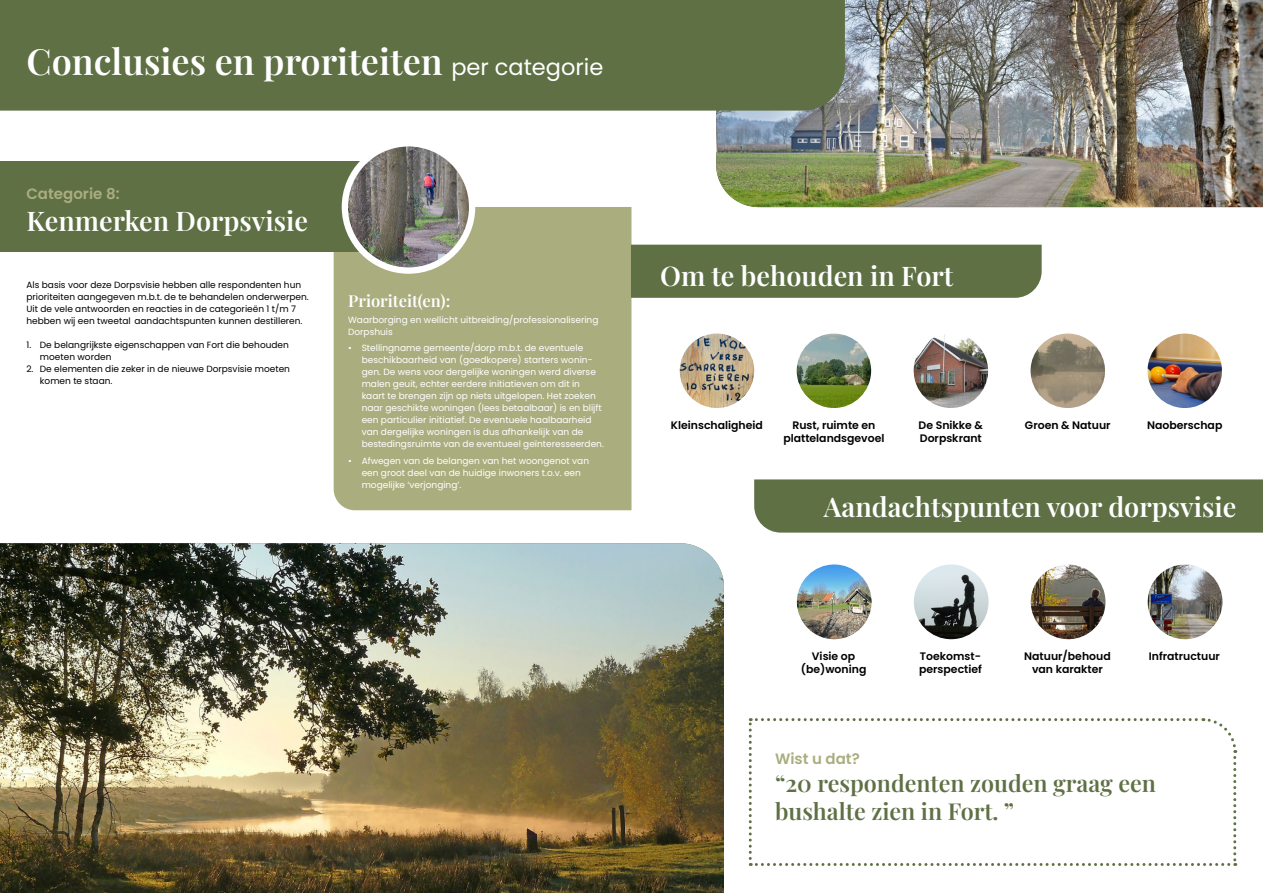
<style>
.page{position:relative;width:1263px;height:893px;background:#fff}
.page>*{position:absolute;margin:0;border:0;box-sizing:border-box;transform-origin:0 0}
.t1{font:36px "Playfair Display";color:#fff}
.t2{font:27px "Playfair Display";color:#fff}
.t3{font:23.25px/27.9px "Playfair Display";color:#5f7044}
.t4{font:16.5px "Playfair Display";color:#fff}
.t5{font:600 15px "Poppins";color:#aaae7f}
.t6{font:600 10.88px/13px "Poppins";color:#000;text-align:center}
.t7{font:9px/12px "Poppins";color:#fff}
.t8{font:9px/12px "Poppins";color:#000}
.s1{font-family:"Poppins";font-size:22.5px}
</style>
<div class="page">
<div style="left:334px;top:207px;width:297px;height:303px;background:#aaae7f"></div>
<div style="left:0;top:162px;width:404px;height:90px;background:#5f7044"></div>
<img style="left:345px;top:143px;width:127px;height:128px;border-radius:64px">
<div style="left:342px;top:140px;width:133px;height:134px;border:6px solid #fff;border-radius:50%"></div>
<img style="left:716px;top:0;width:547px;height:207px">
<div style="left:0;top:0;width:845px;height:111px;background:#5f7044"></div>
<div style="left:631px;top:245px;width:411px;height:53px;background:#5f7044"></div>
<img style="left:680px;top:334px;width:74px;height:74px;border-radius:37px">
<img style="left:797px;top:334px;width:74px;height:74px;border-radius:37px">
<img style="left:914px;top:334px;width:74px;height:74px;border-radius:37px">
<img style="left:1030px;top:334px;width:75px;height:74px;border-radius:37px">
<img style="left:1147px;top:334px;width:75px;height:74px;border-radius:37px">
<div style="left:754px;top:479px;width:509px;height:54px;background:#5f7044"></div>
<img style="left:797px;top:564px;width:75px;height:75px;border-radius:37px">
<img style="left:914px;top:564px;width:74px;height:75px;border-radius:37px">
<img style="left:1031px;top:564px;width:74px;height:75px;border-radius:37px">
<img style="left:1148px;top:564px;width:74px;height:75px;border-radius:37px">
<img style="left:0;top:543px;width:724px;height:350px">
<svg style="left:749px;top:718px;width:489px;height:148px"></svg>
<h1 class="t1" style="left:27px;top:34px;width:578px">Conclusies en proriteiten <span class="s1">per categorie</span></h1>
<h3 class="t5" style="left:26px;top:185px;width:95px">Categorie 8:</h3>
<h2 class="t2" style="left:26px;top:200px;width:283px">Kenmerken Dorpsvisie</h2>
<p class="t8" style="left:26px;top:279px;width:284px">Als basis voor deze Dorpsvisie hebben alle respondenten hun prioriteiten aangegeven m.b.t. de te behandelen onderwerpen.<br>Uit de vele antwoorden en reacties in de categorieën 1 t/m 7 hebben wij een tweetal aandachtspunten kunnen destilleren.</p>
<p class="t8" style="left:40px;top:339px;width:250px;text-indent:-14px">1. De belangrijkste eigenschappen van Fort die behouden moeten worden</p>
<p class="t8" style="left:40px;top:363px;width:252px;text-indent:-14px">2. De elementen die zeker in de nieuwe Dorpsvisie moeten komen te staan.</p>
<h3 class="t4" style="left:348px;top:288px;width:104px">Prioriteit(en):</h3>
<p class="t7" style="left:348px;top:314px;width:252px">Waarborging en wellicht uitbreiding/professionalisering<br>Dorpshuis</p>
<p class="t7" style="left:362px;top:342px;width:244px;text-indent:-14px">• Stellingname gemeente/dorp m.b.t. de eventuele beschikbaarheid van (goedkopere) starters wonin&shy;gen. De wens voor dergelijke woningen werd diverse malen geuit, echter eerdere initiatieven om dit in kaart te brengen zijn op niets uitgelopen. Het zoeken naar geschikte woningen (lees betaalbaar) is en blijft een particulier initiatief. De eventuele haalbaarheid van dergelijke woningen is dus afhankelijk van de bestedingsruimte van de eventueel geïnteresseerden.</p>
<p class="t7" style="left:362px;top:454px;width:229px;text-indent:-14px">• Afwegen van de belangen van het woongenot van een groot deel van de huidige inwoners t.o.v. een mogelijke ‘verjonging’.</p>
<h2 class="t2" style="left:660px;top:255px;width:295px">Om te behouden in Fort</h2>
<p class="t6" style="left:671px;top:419px;width:93px">Kleinschaligheid</p>
<p class="t6" style="left:783px;top:419px;width:103px">Rust, ruimte en plattelandsgevoel</p>
<p class="t6" style="left:919px;top:419px;width:66px;text-align:left">De Snikke &amp;<br>Dorpskrant</p>
<p class="t6" style="left:1025px;top:419px;width:87px">Groen &amp; Natuur</p>
<p class="t6" style="left:1147px;top:419px;width:77px">Naoberschap</p>
<h2 class="t2" style="left:824px;top:485px;width:414px">Aandachtspunten voor dorpsvisie</h2>
<p class="t6" style="left:801px;top:650px;width:67px">Visie op (be)woning</p>
<p class="t6" style="left:919px;top:650px;width:64px;text-align:left">Toekomst&shy;perspectief</p>
<p class="t6" style="left:1024px;top:650px;width:88px">Natuur/behoud van karakter</p>
<p class="t6" style="left:1149px;top:650px;width:73px">Infratructuur</p>
<h3 class="t5" style="left:775px;top:750px;width:86px">Wist u dat?</h3>
<h3 class="t3" style="left:775px;top:767px;width:382px">“20 respondenten zouden graag een bushalte zien in Fort. ”</h3>
</div>
